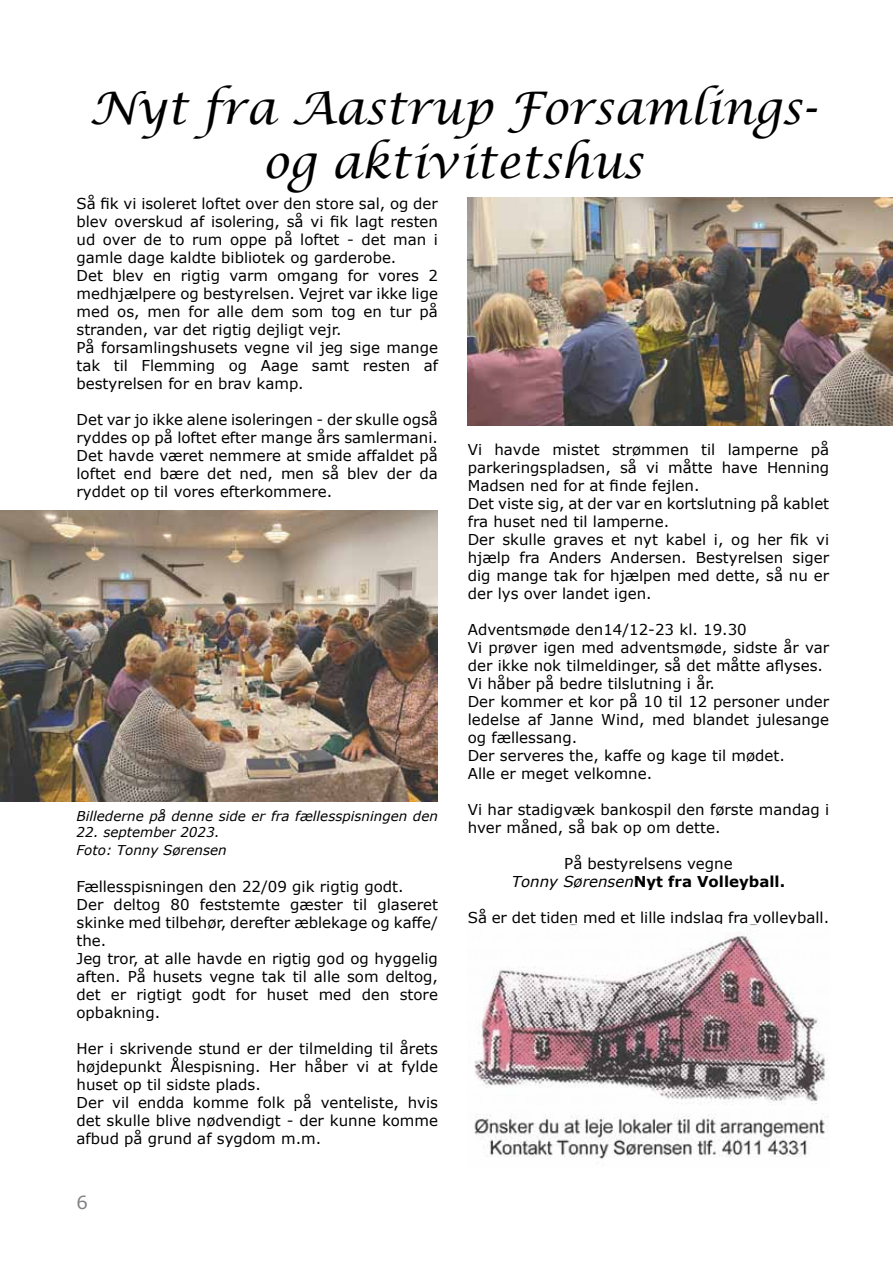
<style>
.page{position:relative;width:893px;height:1263px;background:#fff}
.page>*{position:absolute;margin:0;border:0;box-sizing:border-box;transform-origin:0 0}
.t1{font:italic 45px/54px "Lucida Calligraphy";color:#000;text-align:center}
.t2{font:18px "Verdana";color:#808285}
.t3{font:15px/18px "Verdana";color:#000}
.t4{font:italic 13.5px/18px "Verdana";color:#000}
.s1{font-style:italic}
.s2{font-weight:700}
</style>
<div class="page">
<img style="left:474px;top:925px;width:354px;height:234px">
<img style="left:0;top:510px;width:438px;height:292px">
<img style="left:468px;top:198px;width:425px;height:227px">
<h1 class="t1" style="left:89px;top:82px;width:729px">Nyt fra Aastrup Forsamlings&shy;og aktivitetshus</h1>
<p class="t3" style="left:77px;top:195px;width:363px">Så fik vi isoleret loftet over den store sal, og der blev overskud af isolering, så vi fik lagt resten ud over de to rum oppe på loftet - det man i gamle dage kaldte bibliotek og garderobe.<br>Det blev en rigtig varm omgang for vores 2 medhjælpere og bestyrelsen. Vejret var ikke lige med os, men for alle dem som tog en tur på stranden, var det rigtig dejligt vejr.<br>På forsamlingshusets vegne vil jeg sige mange tak til Flemming og Aage samt resten af bestyrelsen for en brav kamp.</p>
<p class="t3" style="left:77px;top:411px;width:363px;text-align:justify">Det var jo ikke alene isoleringen - der skulle også ryddes op på loftet efter mange års samlermani.<br>Det havde været nemmere at smide affaldet på loftet end bære det ned, men så blev der da ryddet op til vores efterkommere.</p>
<p class="t4" style="left:77px;top:807px;width:363px">Billederne på denne side er fra fællesspisningen den</p>
<p class="t4" style="left:77px;top:823px;width:152px">22. september 2023.<br>Foto: Tonny Sørensen</p>
<p class="t3" style="left:77px;top:877px;width:363px">Fællesspisningen den 22/09 gik rigtig godt.<br>Der deltog 80 feststemte gæster til glaseret skinke med tilbehør, derefter æblekage og kaffe/ the.<br>Jeg tror, at alle havde en rigtig god og hyggelig aften. På husets vegne tak til alle som deltog, det er rigtigt godt for huset med den store opbakning.</p>
<p class="t3" style="left:77px;top:1039px;width:363px">Her i skrivende stund er der tilmelding til årets højdepunkt Ålespisning. Her håber vi at fylde huset op til sidste plads.<br>Der vil endda komme folk på venteliste, hvis det skulle blive nødvendigt - der kunne komme afbud på grund af sygdom m.m.</p>
<p class="t2" style="left:77px;top:1190px;width:13px">6</p>
<p class="t3" style="left:468px;top:440px;width:363px">Vi havde mistet strømmen til lamperne på parkeringspladsen, så vi måtte have Henning Madsen ned for at finde fejlen.<br>Det viste sig, at der var en kortslutning på kablet fra huset ned til lamperne.<br>Der skulle graves et nyt kabel i, og her fik vi hjælp fra Anders Andersen. Bestyrelsen siger dig mange tak for hjælpen med dette, så nu er der lys over landet igen.</p>
<p class="t3" style="left:468px;top:620px;width:363px">Adventsmøde den14/12-23 kl. 19.30<br>Vi prøver igen med adventsmøde, sidste år var der ikke nok tilmeldinger, så det måtte aflyses.<br>Vi håber på bedre tilslutning i år.<br>Der kommer et kor på 10 til 12 personer under ledelse af Janne Wind, med blandet julesange og fællessang.<br>Der serveres the, kaffe og kage til mødet.<br>Alle er meget velkomne.</p>
<p class="t3" style="left:468px;top:800px;width:363px">Vi har stadigvæk bankospil den første mandag i hver måned, så bak op om dette.</p>
<p class="t3" style="left:512px;top:854px;width:275px;text-align:center">På bestyrelsens vegne<br><span class="s1">Tonny Sørensen</span><span class="s2">Nyt fra Volleyball.</span></p>
<p class="t3" style="left:468px;top:908px;width:363px">Så er det tiden med et lille indslag fra volleyball.</p>
</div>
